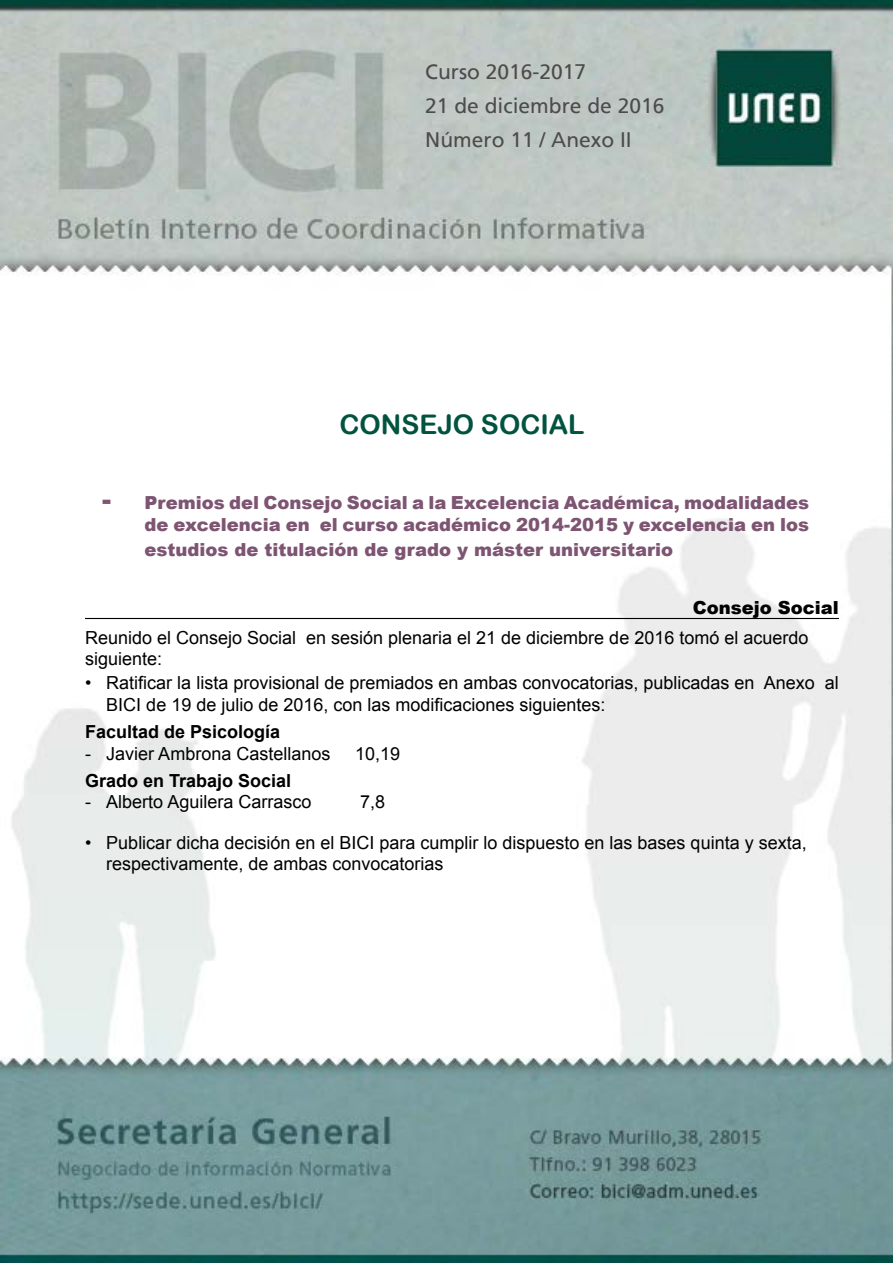
<style>
.page{position:relative;width:893px;height:1263px;background:#fff}
.page>*{position:absolute;margin:0;border:0;box-sizing:border-box;transform-origin:0 0}
.CABECERA{font:27px "Arial Rounded MT Bold";color:#01533f}
.t1{font:21px/33.8px "Frutiger";color:#4d4c4c}
.t2{font:18px/21.6px "Arial";color:#000}
.TITULO{font:900 18px/21.6px "Arial";color:#7d5471;text-align:right}
.t3{font:700 18px "Arial";color:#000}
.ORIGEN{font:900 18px "Arial";color:#000}
.s1{font-size:27px}
</style>
<div class="page">
<img style="left:0;top:0;width:892px;height:1263px">
<hr style="left:85px;top:618px;width:754px;height:1px;background:#000">
<p class="t1" style="left:425px;top:55px;width:241px">Curso 2016-2017<br>21 de diciembre de 2016<br>Número 11 / Anexo II</p>
<p class="CABECERA" style="left:339px;top:409px;width:247px">CONSEJO SOCIAL</p>
<p class="TITULO" style="left:102px;top:491px;width:709px"><span class="s1">-</span> Premios del Consejo Social a la Excelencia Académica, modalidades de excelencia en el curso académico 2014-2015 y excelencia en los</p>
<p class="TITULO" style="left:145px;top:538px;width:530px">estudios de titulación de grado y máster universitario</p>
<p class="ORIGEN" style="left:693px;top:594px;width:148px">Consejo Social</p>
<p class="t2" style="left:85px;top:627px;width:725px">Reunido el Consejo Social en sesión plenaria el 21 de diciembre de 2016 tomó el acuerdo siguiente:</p>
<p class="t2" style="left:106px;top:672px;width:734px;text-indent:-21px">• Ratificar la lista provisional de premiados en ambas convocatorias, publicadas en Anexo al<br>BICI de 19 de julio de 2016, con las modificaciones siguientes:</p>
<p class="t3" style="left:85px;top:720px;width:197px">Facultad de Psicología</p>
<p class="t2" style="left:85px;top:743px;width:247px">- Javier Ambrona Castellanos</p>
<p class="t2" style="left:355px;top:743px;width:47px">10,19</p>
<p class="t3" style="left:85px;top:768px;width:208px">Grado en Trabajo Social</p>
<p class="t2" style="left:85px;top:791px;width:228px">- Alberto Aguilera Carrasco</p>
<p class="t2" style="left:360px;top:791px;width:27px">7,8</p>
<p class="t2" style="left:106px;top:832px;width:702px;text-indent:-21px">• Publicar dicha decisión en el BICI para cumplir lo dispuesto en las bases quinta y sexta, respectivamente, de ambas convocatorias</p>
</div>
